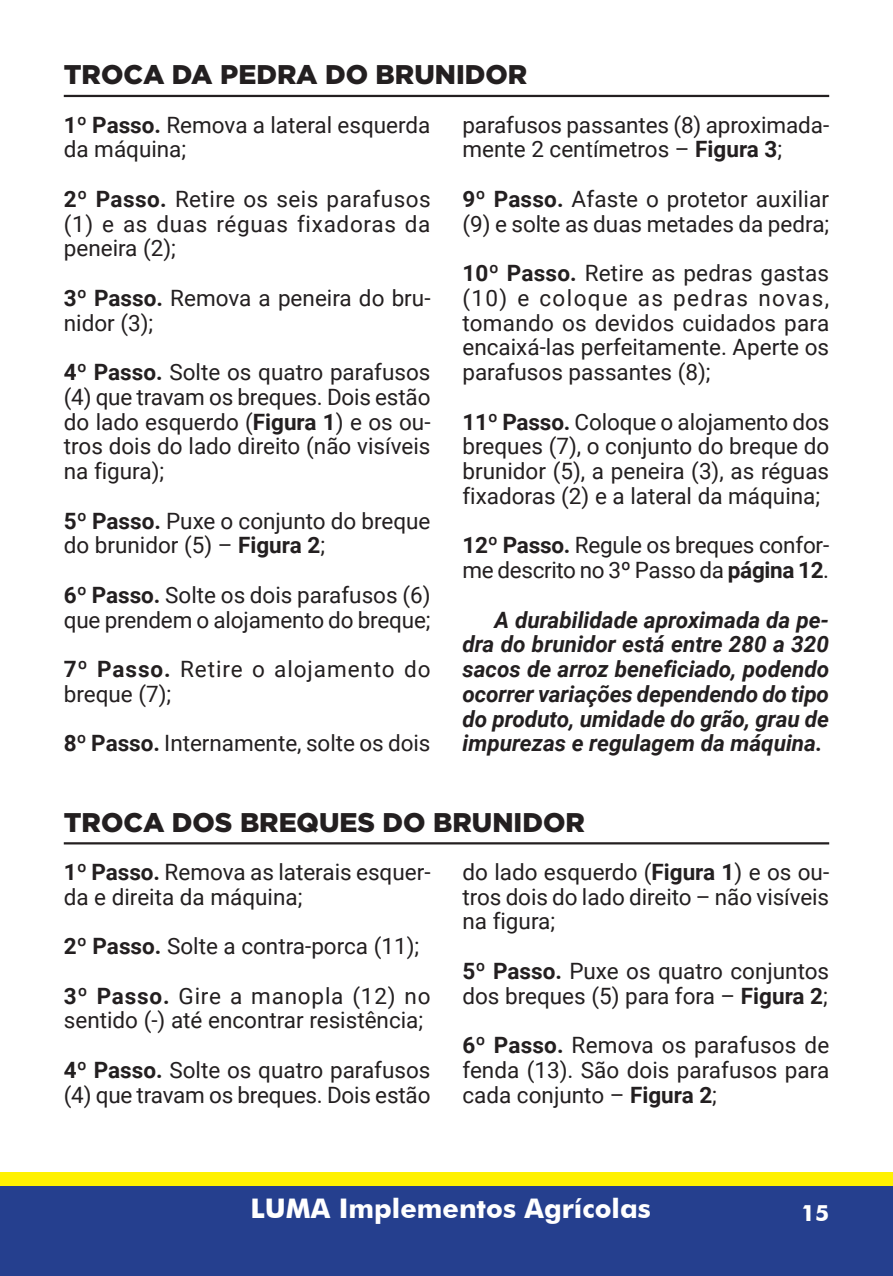
<style>
.page{position:relative;width:893px;height:1276px;background:#fff}
.page>*{position:absolute;margin:0;border:0;box-sizing:border-box;transform-origin:0 0}
.t1{font:900 27px "Gotham";color:#231f20}
.t2{font:700 27px "Futura BT";color:#fff}
.t3{font:22.5px/24.8px "Roboto";color:#231f20}
.t4{font:italic 700 22.5px/24.8px "Roboto";color:#231f20;text-align:justify}
.t5{font:22.5px/24.8px "Roboto";letter-spacing:.04em;color:#231f20}
.t6{font:700 22.5px "Futura BT";color:#fff}
.s1{font-weight:700}
</style>
<div class="page">
<div style="left:0;top:1172px;width:893px;height:104px;background:#fff101"></div>
<div style="left:0;top:1186px;width:893px;height:90px;background:#253f8e"></div>
<hr style="left:64px;top:95px;width:765px;height:2px;background:#231f20">
<hr style="left:64px;top:842px;width:765px;height:2px;background:#231f20">
<p class="t1" style="left:64px;top:59px;width:465px">TROCA DA PEDRA DO BRUNIDOR</p>
<p class="t3" style="left:64px;top:111px;width:368px"><span class="s1">1º Passo.</span> Remova a lateral esquerda da máquina;</p>
<p class="t3" style="left:64px;top:186px;width:368px;text-align:justify"><span class="s1">2º Passo.</span> Retire os seis parafusos (1) e as duas réguas fixadoras da peneira (2);</p>
<p class="t3" style="left:64px;top:285px;width:368px"><span class="s1">3º Passo.</span> Remova a peneira do bru&shy;nidor (3);</p>
<p class="t3" style="left:64px;top:359px;width:368px;text-align:justify"><span class="s1">4º Passo.</span> Solte os quatro parafusos (4) que travam os breques. Dois estão do lado esquerdo (<span class="s1">Figura 1</span>) e os ou&shy;tros dois do lado direito (não visíveis na figura);</p>
<p class="t3" style="left:64px;top:507px;width:368px"><span class="s1">5º Passo.</span> Puxe o conjunto do breque do brunidor (5) – <span class="s1">Figura 2</span>;</p>
<p class="t3" style="left:64px;top:582px;width:368px"><span class="s1">6º Passo.</span> Solte os dois parafusos (6) que prendem o alojamento do breque;</p>
<p class="t5" style="left:64px;top:656px;width:368px"><span class="s1">7º Passo.</span> Retire o alojamento do breque (7);</p>
<p class="t3" style="left:64px;top:730px;width:368px"><span class="s1">8º Passo.</span> Internamente, solte os dois</p>
<p class="t3" style="left:462px;top:111px;width:368px">parafusos passantes (8) aproximada&shy;mente 2 centímetros – <span class="s1">Figura 3</span>;</p>
<p class="t3" style="left:462px;top:186px;width:368px"><span class="s1">9º Passo.</span> Afaste o protetor auxiliar (9) e solte as duas metades da pedra;</p>
<p class="t3" style="left:462px;top:260px;width:368px;text-align:justify"><span class="s1">10º Passo.</span> Retire as pedras gastas (10) e coloque as pedras novas, tomando os devidos cuidados para encaixá-las perfeitamente. Aperte os parafusos passantes (8);</p>
<p class="t3" style="left:462px;top:408px;width:368px;text-align:justify"><span class="s1">11º Passo.</span> Coloque o alojamento dos breques (7), o conjunto do breque do brunidor (5), a peneira (3), as réguas fixadoras (2) e a lateral da máquina;</p>
<p class="t3" style="left:462px;top:532px;width:368px"><span class="s1">12º Passo.</span> Regule os breques confor&shy;me descrito no 3º Passo da <span class="s1">página 12</span>.</p>
<p class="t4" style="left:462px;top:606px;width:368px;text-indent:32px">A durabilidade aproximada da pe&shy;dra do brunidor está entre 280 a 320 sacos de arroz beneficiado, podendo ocorrer variações dependendo do tipo do produto, umidade do grão, grau de impurezas e regulagem da máquina.</p>
<p class="t1" style="left:64px;top:806px;width:523px">TROCA DOS BREQUES DO BRUNIDOR</p>
<p class="t3" style="left:64px;top:858px;width:368px"><span class="s1">1º Passo.</span> Remova as laterais esquer&shy;da e direita da máquina;</p>
<p class="t3" style="left:64px;top:933px;width:357px"><span class="s1">2º Passo.</span> Solte a contra-porca (11);</p>
<p class="t3" style="left:64px;top:982px;width:368px"><span class="s1">3º Passo.</span> Gire a manopla (12) no sentido (-) até encontrar resistência;</p>
<p class="t3" style="left:64px;top:1056px;width:368px"><span class="s1">4º Passo.</span> Solte os quatro parafusos (4) que travam os breques. Dois estão</p>
<p class="t3" style="left:462px;top:858px;width:368px;text-align:justify">do lado esquerdo (<span class="s1">Figura 1</span>) e os ou&shy;tros dois do lado direito – não visíveis na figura;</p>
<p class="t3" style="left:462px;top:957px;width:368px"><span class="s1">5º Passo.</span> Puxe os quatro conjuntos dos breques (5) para fora – <span class="s1">Figura 2</span>;</p>
<p class="t3" style="left:462px;top:1032px;width:368px;text-align:justify"><span class="s1">6º Passo.</span> Remova os parafusos de fenda (13). São dois parafusos para cada conjunto – <span class="s1">Figura 2</span>;</p>
<p class="t2" style="left:251px;top:1192px;width:402px">LUMA Implementos Agrícolas</p>
<p class="t6" style="left:801px;top:1199px;width:30px">15</p>
</div>
